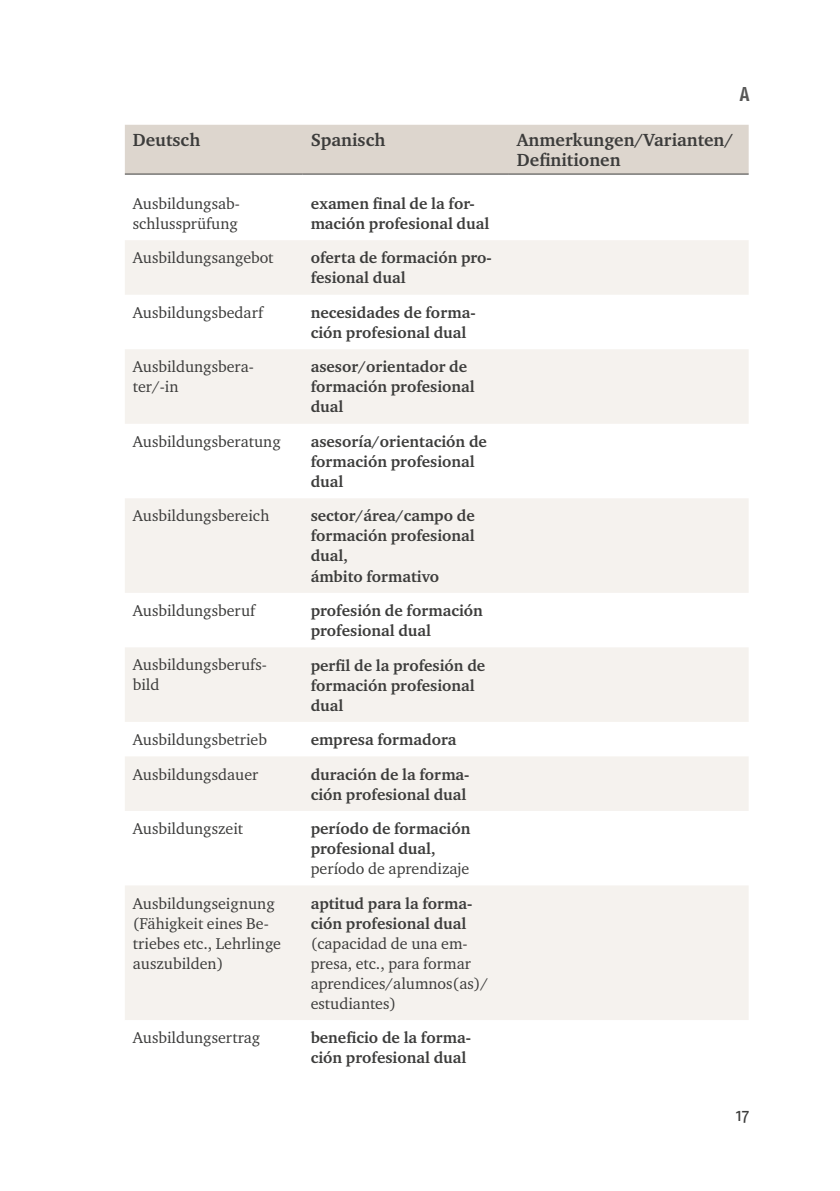
<style>
.page{position:relative;width:840px;height:1191px;background:#fff}
.page>*{position:absolute;margin:0;border:0;box-sizing:border-box;transform-origin:0 0}
.t1{font:700 condensed 20px "Fago Pro";color:#575756}
.t2{font:700 18px/20px "Charter ITC Pro";color:#3c3c3b}
.t3{font:18px "Fago Pro";color:#3c3c3b}
.id7615{font:700 16px/20px "Charter ITC Pro";color:#3c3c3b}
.id244{font:16px/20px "Charter ITC Pro";color:#3c3c3b}
.id7611{font:16px/20px "Charter ITC Pro";color:#3c3c3b}
.s1{font-weight:700}
</style>
<div class="page">
<div style="left:125px;top:125px;width:623px;height:49px;background:#ddd6ce"></div>
<svg style="left:125px;top:240px;width:623px;height:780px;fill:#f5f2ee"></svg>
<hr style="left:125px;top:174px;width:177px;height:1px;background:#3c3c3b">
<hr style="left:302px;top:174px;width:206px;height:1px;background:#3c3c3b">
<hr style="left:508px;top:174px;width:240px;height:1px;background:#3c3c3b">
<p class="t1" style="left:739px;top:82px;width:11px">A</p>
<p class="t2" style="left:133px;top:130px;width:69px">Deutsch</p>
<p class="t2" style="left:310px;top:130px;width:76px">Spanisch</p>
<p class="t2" style="left:516px;top:130px;width:218px">Anmerkungen/Varianten/<br>Definitionen</p>
<p class="id244" style="left:133px;top:193px;width:108px">Ausbildungsab&shy;schlussprüfung</p>
<p class="id7615" style="left:310px;top:193px;width:180px">examen final de la for&shy;mación profesional dual</p>
<p class="id244" style="left:133px;top:248px;width:142px">Ausbildungsangebot</p>
<p class="id7615" style="left:310px;top:248px;width:182px">oferta de formación pro&shy;fesional dual</p>
<p class="id244" style="left:133px;top:302px;width:132px">Ausbildungsbedarf</p>
<p class="id7615" style="left:310px;top:302px;width:166px">necesidades de forma&shy;ción profesional dual</p>
<p class="id244" style="left:133px;top:357px;width:122px">Ausbildungsbera&shy;ter/-in</p>
<p class="id7615" style="left:310px;top:357px;width:165px">asesor/orientador de formación profesional dual</p>
<p class="id244" style="left:133px;top:431px;width:149px">Ausbildungsberatung</p>
<p class="id7615" style="left:310px;top:431px;width:178px">asesoría/orientación de formación profesional dual</p>
<p class="id244" style="left:133px;top:506px;width:138px">Ausbildungsbereich</p>
<p class="id7615" style="left:310px;top:506px;width:165px;text-align:justify">sector/área/campo de formación profesional dual,</p>
<p class="id7615" style="left:310px;top:566px;width:130px">ámbito formativo</p>
<p class="id244" style="left:133px;top:600px;width:124px">Ausbildungsberuf</p>
<p class="id7615" style="left:310px;top:600px;width:174px">profesión de formación profesional dual</p>
<p class="id244" style="left:133px;top:655px;width:135px">Ausbildungsberufs&shy;bild</p>
<p class="id7615" style="left:310px;top:655px;width:176px">perfil de la profesión de formación profesional dual</p>
<p class="id244" style="left:133px;top:729px;width:136px">Ausbildungsbetrieb</p>
<p class="id7615" style="left:310px;top:729px;width:147px">empresa formadora</p>
<p class="id244" style="left:133px;top:764px;width:127px">Ausbildungsdauer</p>
<p class="id7615" style="left:310px;top:764px;width:160px">duración de la forma&shy;ción profesional dual</p>
<p class="id244" style="left:133px;top:818px;width:112px">Ausbildungszeit</p>
<p class="id7615" style="left:310px;top:818px;width:161px">período de formación profesional dual,</p>
<p class="id7611" style="left:310px;top:858px;width:160px">período de aprendizaje</p>
<p class="id244" style="left:133px;top:893px;width:149px">Ausbildungseignung (Fähigkeit eines Be&shy;triebes etc., Lehrlinge auszubilden)</p>
<p class="id7611" style="left:310px;top:893px;width:179px"><span class="s1">aptitud para la forma&shy;ción profesional dual </span>(capacidad de una em&shy;presa, etc., para formar aprendices/alumnos(as)/ estudiantes)</p>
<p class="id244" style="left:133px;top:1027px;width:129px">Ausbildungsertrag</p>
<p class="id7615" style="left:310px;top:1027px;width:162px">beneficio de la forma&shy;ción profesional dual</p>
<p class="t3" style="left:735px;top:1103px;width:15px">17</p>
</div>
